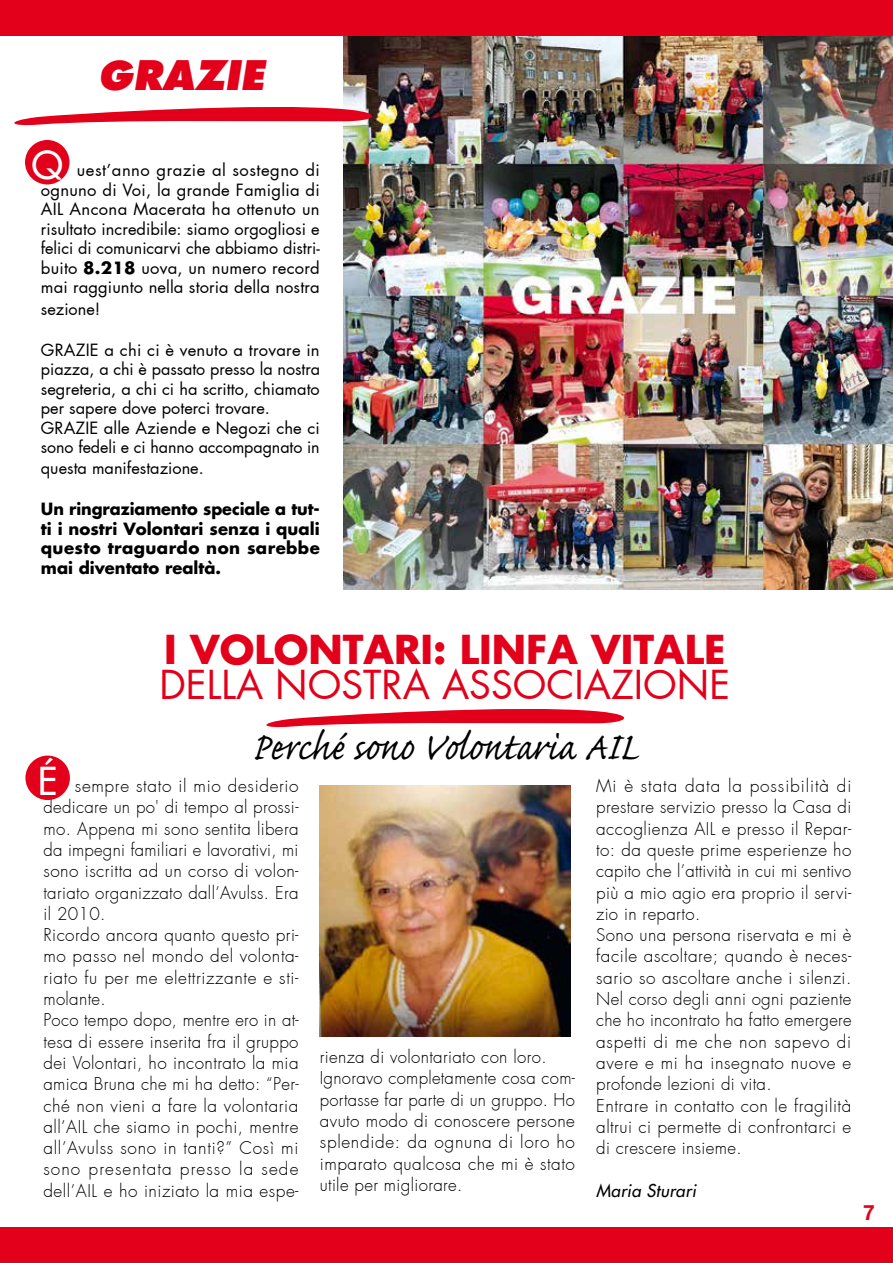
<style>
.page{position:relative;width:893px;height:1263px;background:#fff}
.page>*{position:absolute;margin:0;border:0;box-sizing:border-box;transform-origin:0 0}
.t1{font:49.5px "Caflisch Script Pro";letter-spacing:-.005em;color:#000;scale:.92 1}
.t2{font:39px "Futura";color:#e2001a}
.t3{font:700 39px "Futura";color:#e2001a}
.t4{font:italic 800 39px "Futura";color:#e2001a}
.t5{font:37.5px "Futura";color:#fff}
.t6{font:700 21px "Helvetica Neue";color:#e2001a}
.t7{font:300 17.25px/21.3px "Futura";letter-spacing:.025em;color:#000}
.t8{font:italic 500 17.25px "Futura Std";letter-spacing:.02em;color:#000}
.t9{font:16.5px/19.5px "Futura";color:#000;text-align:justify}
.t10{font:700 16.5px/19.5px "Futura";letter-spacing:.025em;color:#000;text-align:justify}
.s1{font-weight:700}
</style>
<div class="page">
<div style="left:0;top:0;width:893px;height:36px;background:#e2001a"></div>
<div style="left:0;top:1227px;width:893px;height:36px;background:#e2001a"></div>
<div style="left:25px;top:140px;width:45px;height:44px;background:#e2001a;border-radius:50%"></div>
<img style="left:343px;top:36px;width:550px;height:554px">
<svg style="left:266px;top:709px;width:359px;height:19px"></svg>
<div style="left:25px;top:755px;width:45px;height:45px;background:#e2001a;border-radius:50%"></div>
<img style="left:320px;top:785px;width:250px;height:251px">
<svg style="left:14px;top:102px;width:371px;height:25px"></svg>
<h2 class="t4" style="left:98px;top:52px;width:168px">GRAZIE</h2>
<h3 class="t5" style="left:32px;top:142px;width:33px">Q</h3>
<p class="t9" style="left:41px;top:161px;width:281px;text-indent:36px">uest’anno grazie al sostegno di ognuno di Voi, la grande Famiglia di AIL Ancona Macerata ha ottenuto un risultato incredibile: siamo orgogliosi e felici di comunicarvi che abbiamo distri&shy;buito <span class="s1">8.218</span> uova, un numero record mai raggiunto nella storia della nostra</p>
<p class="t9" style="left:41px;top:299px;width:61px">sezione!</p>
<p class="t9" style="left:41px;top:340px;width:281px;text-align:left">GRAZIE a chi ci è venuto a trovare in piazza, a chi è passato presso la nostra segreteria, a chi ci ha scritto, chiamato per sapere dove poterci trovare.<br>GRAZIE alle Aziende e Negozi che ci sono fedeli e ci hanno accompagnato in</p>
<p class="t9" style="left:41px;top:459px;width:164px">questa manifestazione.</p>
<p class="t10" style="left:41px;top:499px;width:280px">Un ringraziamento speciale a tut&shy;ti i nostri Volontari senza i quali questo traguardo non sarebbe mai diventato realtà.</p>
<h2 class="t3" style="left:164px;top:622px;width:563px">I VOLONTARI: LINFA VITALE</h2>
<h2 class="t2" style="left:160px;top:659px;width:572px">DELLA NOSTRA ASSOCIAZIONE</h2>
<h1 class="t1" style="left:252px;top:721px;width:421px">Perché sono Volontaria AIL</h1>
<p class="t7" style="left:43px;top:775px;width:257px;text-indent:31px">sempre stato il mio desiderio dedicare un po' di tempo al prossi&shy;mo. Appena mi sono sentita libera da impegni familiari e lavorativi, mi sono iscritta ad un corso di volon&shy;tariato organizzato dall’Avulss. Era il 2010.<br>Ricordo ancora quanto questo pri&shy;mo passo nel mondo del volonta&shy;riato fu per me elettrizzante e sti&shy;molante.<br>Poco tempo dopo, mentre ero in at&shy;tesa di essere inserita fra il gruppo dei Volontari, ho incontrato la mia amica Bruna che mi ha detto: “Per&shy;ché non vieni a fare la volontaria all’AIL che siamo in pochi, mentre all’Avulss sono in tanti?” Così mi sono presentata presso la sede dell’AIL e ho iniziato la mia espe-</p>
<h3 class="t5" style="left:38px;top:757px;width:21px">É</h3>
<p class="t7" style="left:596px;top:775px;width:257px">Mi è stata data la possibilità di prestare servizio presso la Casa di accoglienza AIL e presso il Repar&shy;to: da queste prime esperienze ho capito che l’attività in cui mi sentivo più a mio agio era proprio il servi&shy;zio in reparto.<br>Sono una persona riservata e mi è facile ascoltare; quando è neces&shy;sario so ascoltare anche i silenzi.<br>Nel corso degli anni ogni paziente che ho incontrato ha fatto emergere aspetti di me che non sapevo di avere e mi ha insegnato nuove e profonde lezioni di vita.<br>Entrare in contatto con le fragilità altrui ci permette di confrontarci e di crescere insieme.</p>
<p class="t8" style="left:596px;top:1179px;width:101px">Maria Sturari</p>
<p class="t7" style="left:320px;top:1047px;width:257px">rienza di volontariato con loro.<br>Ignoravo completamente cosa com&shy;portasse far parte di un gruppo. Ho avuto modo di conoscere persone splendide: da ognuna di loro ho imparato qualcosa che mi è stato utile per migliorare.</p>
<p class="t6" style="left:863px;top:1196px;width:13px">7</p>
</div>
